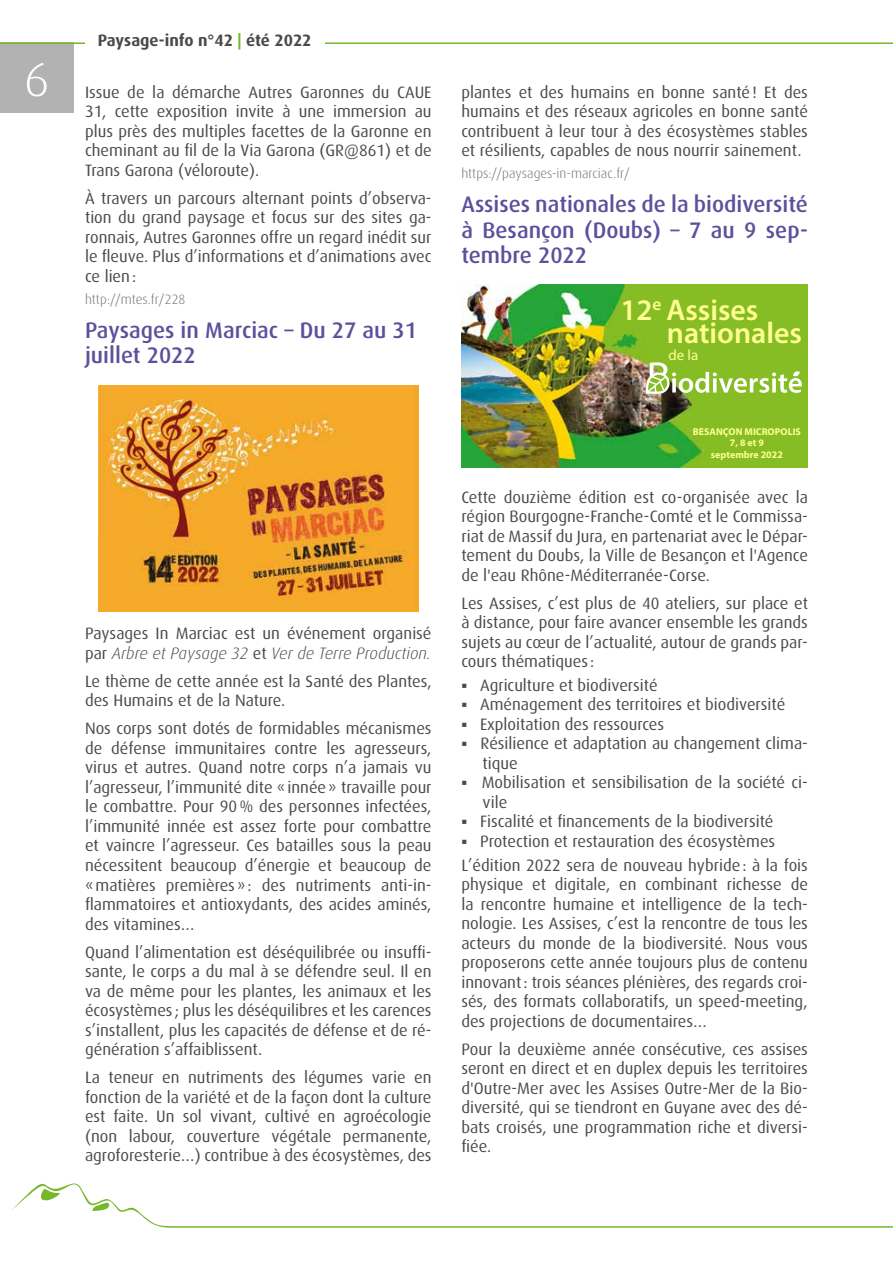
<style>
.page{position:relative;width:893px;height:1263px;background:#fff}
.page>*{position:absolute;margin:0;border:0;box-sizing:border-box;transform-origin:0 0}
.t1{font:300 48px "Dax OT";color:#fff;scale:1.05 1}
.t2{font:600 29.85px/23.7px "Myriad Pro";color:#ffff92}
.t3{font:500 22.5px/25.5px "Dax OT";color:#5e4f9c}
.t4{font:16.5px/19.5px "Dax OT";color:#4a4a49;text-align:justify}
.t5{font:700 16.5px "Dax OT";color:#4a4a49}
.t6{font:15px "Myriad Pro";color:#ffff92}
.t7{font:300 13.5px "Dax OT";color:#706f6f}
.t8{font:700 9.9px/11.4px "Myriad Pro";color:#ffff92;text-align:center}
.s1{color:#76b82a}
.s2{font-weight:300;font-style:italic}
.s3{font-family:"Liberation Sans"}
</style>
<div class="page">
<div style="left:0;top:42px;width:73px;height:71px;background:#b3b2b2"></div>
<svg style="left:11px;top:1183px;width:882px;height:45px"></svg>
<hr style="left:0;top:42px;width:893px;height:2px;background:#76b82a">
<div style="left:85px;top:0;width:239px;height:85px;background:#fff"></div>
<img style="left:98px;top:385px;width:321px;height:227px">
<img style="left:462px;top:285px;width:346px;height:183px">
<svg style="left:646px;top:362px;width:156px;height:32px"></svg>
<h1 class="t1" style="left:24px;top:53px;width:26px">6</h1>
<p class="t5" style="left:98px;top:31px;width:215px">Paysage-info n°42 <span class="s1">|</span> été 2022</p>
<p class="t4" style="left:85px;top:82px;width:348px">Issue de la démarche Autres Garonnes du CAUE 31, cette exposition invite à une immersion au plus près des multiples facettes de la Garonne en cheminant au fil de la Via Garona (GR@861) et de Trans Garona (véloroute).</p>
<p class="t4" style="left:85px;top:188px;width:348px">À travers un parcours alternant points d’observa&shy;tion du grand paysage et focus sur des sites ga&shy;ronnais, Autres Garonnes offre un regard inédit sur le fleuve. Plus d’informations et d’animations avec ce lien:</p>
<p class="t7" style="left:85px;top:292px;width:102px">http://mtes.fr/228</p>
<h3 class="t3" style="left:85px;top:317px;width:334px">Paysages in Marciac – Du 27 au 31 juillet 2022</h3>
<p class="t4" style="left:85px;top:624px;width:348px">Paysages In Marciac est un événement organisé par <span class="s2">Arbre et Paysage 32</span> et <span class="s2">Ver de Terre Production.</span></p>
<p class="t4" style="left:85px;top:672px;width:348px">Le thème de cette année est la Santé des Plantes, des Humains et de la Nature.</p>
<p class="t4" style="left:85px;top:719px;width:348px">Nos corps sont dotés de formidables mécanismes de défense immunitaires contre les agresseurs, virus et autres. Quand notre corps n’a jamais vu l’agresseur, l’immunité dite «innée» travaille pour le combattre. Pour 90% des personnes infectées, l’immunité innée est assez forte pour combattre et vaincre l’agresseur. Ces batailles sous la peau nécessitent beaucoup d’énergie et beaucoup de «matières premières»: des nutriments anti-in&shy;flammatoires et antioxydants, des acides aminés, des vitamines…</p>
<p class="t4" style="left:85px;top:942px;width:348px">Quand l’alimentation est déséquilibrée ou insuffi&shy;sante, le corps a du mal à se défendre seul. Il en va de même pour les plantes, les animaux et les écosystèmes ; plus les déséquilibres et les carences s’installent, plus les capacités de défense et de ré&shy;génération s’affaiblissent.</p>
<p class="t4" style="left:85px;top:1068px;width:348px">La teneur en nutriments des légumes varie en fonction de la variété et de la façon dont la culture est faite. Un sol vivant, cultivé en agroécologie (non labour, couverture végétale permanente, agroforesterie…) contribue à des écosystèmes, des</p>
<p class="t4" style="left:461px;top:82px;width:348px">plantes et des humains en bonne santé! Et des humains et des réseaux agricoles en bonne santé contribuent à leur tour à des écosystèmes stables et résilients, capables de nous nourrir sainement.</p>
<p class="t7" style="left:461px;top:166px;width:170px">https://paysages-in-marciac.fr/</p>
<h3 class="t3" style="left:461px;top:192px;width:348px;text-align:justify">Assises nationales de la biodiversité à Besançon (Doubs) – 7 au 9 sep&shy;tembre 2022</h3>
<h2 class="t2" style="left:667px;top:297px;width:136px;text-indent:-46px">12<sup>e</sup> Assises nationales</h2>
<p class="t6" style="left:668px;top:346px;width:31px">de la</p>
<p class="t8" style="left:693px;top:425px;width:110px">BESANÇON MICROPOLIS<br>7, 8 et 9<br>septembre 2022</p>
<p class="t4" style="left:461px;top:487px;width:348px">Cette douzième édition est co-organisée avec la région Bourgogne-Franche-Comté et le Commissa&shy;riat de Massif du Jura, en partenariat avec le Dépar&shy;tement du Doubs, la Ville de Besançon et l'Agence de l'eau Rhône-Méditerranée-Corse.</p>
<p class="t4" style="left:461px;top:593px;width:348px">Les Assises, c’est plus de 40 ateliers, sur place et à distance, pour faire avancer ensemble les grands sujets au cœur de l’actualité, autour de grands par&shy;cours thématiques :</p>
<p class="t4" style="left:461px;top:676px;width:198px"><span class="s3">▪</span> Agriculture et biodiversité</p>
<p class="t4" style="left:461px;top:695px;width:325px"><span class="s3">▪</span> Aménagement des territoires et biodiversité</p>
<p class="t4" style="left:461px;top:715px;width:204px"><span class="s3">▪</span> Exploitation des ressources</p>
<p class="t4" style="left:483px;top:734px;width:327px;text-indent:-21px"><span class="s3">▪</span> Résilience et adaptation au changement clima&shy;tique</p>
<p class="t4" style="left:483px;top:773px;width:327px;text-indent:-21px"><span class="s3">▪</span> Mobilisation et sensibilisation de la société ci&shy;vile</p>
<p class="t4" style="left:461px;top:812px;width:314px"><span class="s3">▪</span> Fiscalité et financements de la biodiversité</p>
<p class="t4" style="left:461px;top:829px;width:348px;line-height:23.7px"><span class="s3">▪</span> Protection et restauration des écosystèmes<br>L’édition 2022 sera de nouveau hybride: à la fois</p>
<p class="t4" style="left:461px;top:875px;width:348px">physique et digitale, en combinant richesse de la rencontre humaine et intelligence de la tech&shy;nologie. Les Assises, c’est la rencontre de tous les acteurs du monde de la biodiversité. Nous vous proposerons cette année toujours plus de contenu innovant: trois séances plénières, des regards croi&shy;sés, des formats collaboratifs, un speed-meeting, des projections de documentaires…</p>
<p class="t4" style="left:461px;top:1039px;width:348px">Pour la deuxième année consécutive, ces assises seront en direct et en duplex depuis les territoires d'Outre-Mer avec les Assises Outre-Mer de la Bio&shy;diversité, qui se tiendront en Guyane avec des dé&shy;bats croisés, une programmation riche et diversi&shy;fiée.</p>
</div>
